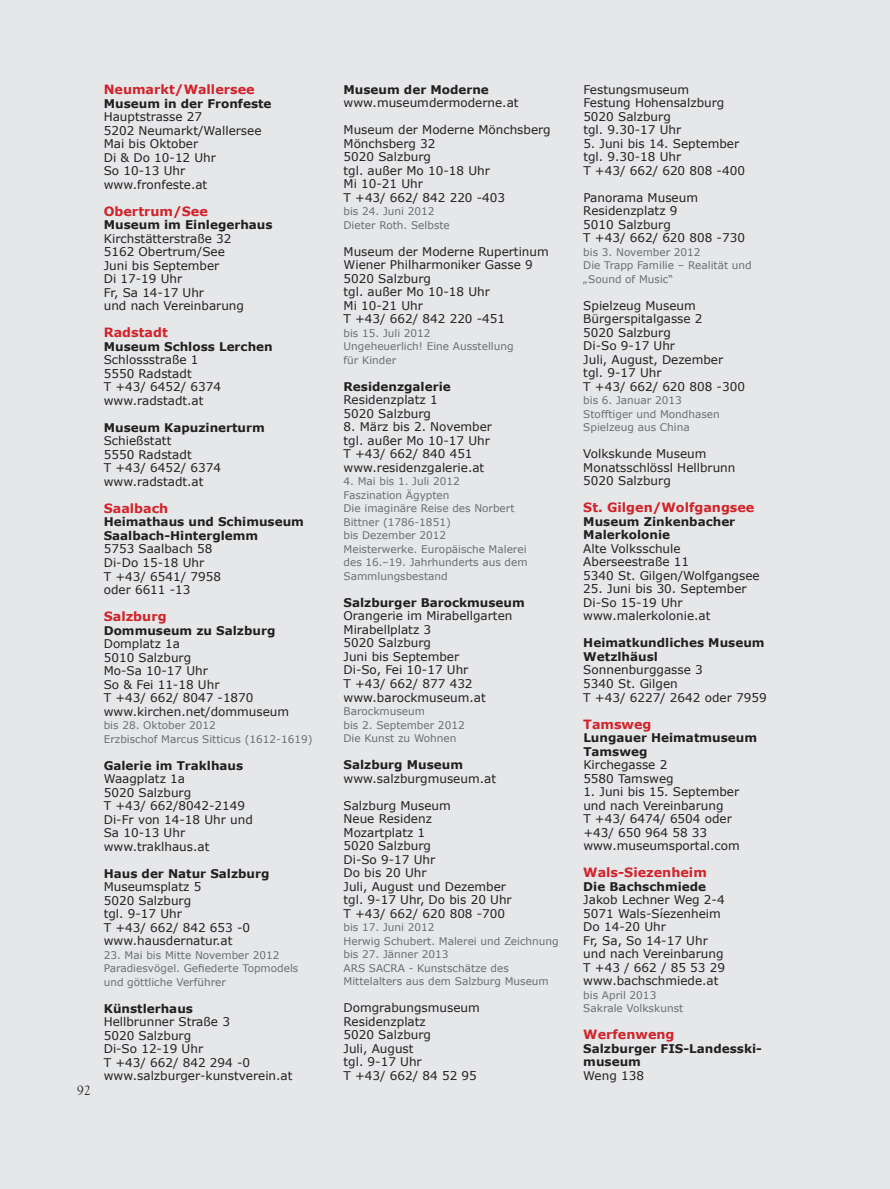
<style>
.page{position:relative;width:890px;height:1189px;background:#fff}
.page>*{position:absolute;margin:0;border:0;box-sizing:border-box;transform-origin:0 0}
.t1{font:13.5px "Goudy";color:#231f20}
.t2{font:700 12.75px "Verdana";color:#d1232a}
.t3{font:12px/13.5px "Verdana";color:#231f20}
.t4{font:700 12px/13.5px "Verdana";color:#231f20}
.t5{font:10.5px/13.5px "Verdana";color:#6c6d70}
</style>
<div class="page">
<div style="left:0;top:0;width:889px;height:1188px;background:#e6e7e9"></div>
<p class="t1" style="left:77px;top:1081px;width:15px">92</p>
<p class="t2" style="left:104px;top:81px;width:152px">Neumarkt/Wallersee</p>
<p class="t4" style="left:104px;top:96px;width:169px">Museum in der Fronfeste</p>
<p class="t3" style="left:104px;top:110px;width:159px">Hauptstrasse 27<br>5202 Neumarkt/Wallersee<br>Mai bis Oktober<br>Di &amp; Do 10-12 Uhr<br>So 10-13 Uhr www.fronfeste.at</p>
<p class="t2" style="left:104px;top:203px;width:106px">Obertrum/See</p>
<p class="t4" style="left:104px;top:218px;width:170px">Museum im Einlegerhaus</p>
<p class="t3" style="left:104px;top:231px;width:142px">Kirchstätterstraße 32<br>5162 Obertrum/See<br>Juni bis September<br>Di 17-19 Uhr<br>Fr, Sa 14-17 Uhr<br>und nach Vereinbarung</p>
<p class="t2" style="left:104px;top:324px;width:66px">Radstadt</p>
<p class="t4" style="left:104px;top:339px;width:170px">Museum Schloss Lerchen</p>
<p class="t3" style="left:104px;top:353px;width:119px">Schlossstraße 1<br>5550 Radstadt<br>T +43/ 6452/ 6374 www.radstadt.at</p>
<p class="t4" style="left:104px;top:420px;width:162px">Museum Kapuzinerturm</p>
<p class="t3" style="left:104px;top:434px;width:119px">Schießstatt<br>5550 Radstadt<br>T +43/ 6452/ 6374 www.radstadt.at</p>
<p class="t2" style="left:104px;top:500px;width:66px">Saalbach</p>
<p class="t4" style="left:104px;top:515px;width:201px">Heimathaus und Schimuseum<br>Saalbach-Hinterglemm</p>
<p class="t3" style="left:104px;top:542px;width:119px">5753 Saalbach 58<br>Di-Do 15-18 Uhr<br>T +43/ 6541/ 7958 oder 6611 -13</p>
<p class="t2" style="left:104px;top:608px;width:64px">Salzburg</p>
<p class="t4" style="left:104px;top:623px;width:173px">Dommuseum zu Salzburg</p>
<p class="t3" style="left:104px;top:636px;width:187px">Domplatz 1a<br>5010 Salzburg<br>Mo-Sa 10-17 Uhr<br>So &amp; Fei 11-18 Uhr<br>T +43/ 662/ 8047 -1870 www.kirchen.net/dommuseum</p>
<p class="t5" style="left:104px;top:718px;width:210px">bis 28. Oktober 2012<br>Erzbischof Marcus Sitticus (1612-1619)</p>
<p class="t4" style="left:104px;top:758px;width:141px">Galerie im Traklhaus</p>
<p class="t3" style="left:104px;top:771px;width:150px">Waagplatz 1a<br>5020 Salzburg<br>T +43/ 662/8042-2149<br>Di-Fr von 14-18 Uhr und<br>Sa 10-13 Uhr www.traklhaus.at</p>
<p class="t4" style="left:104px;top:866px;width:167px">Haus der Natur Salzburg</p>
<p class="t3" style="left:104px;top:879px;width:148px">Museumsplatz 5<br>5020 Salzburg<br>tgl. 9-17 Uhr<br>T +43/ 662/ 842 653 -0 www.hausdernatur.at</p>
<p class="t5" style="left:104px;top:947px;width:196px">23. Mai bis Mitte November 2012<br>Paradiesvögel. Gefiederte Topmodels und göttliche Verführer</p>
<p class="t4" style="left:104px;top:1001px;width:91px">Künstlerhaus</p>
<p class="t3" style="left:104px;top:1014px;width:190px">Hellbrunner Straße 3<br>5020 Salzburg<br>Di-So 12-19 Uhr<br>T +43/ 662/ 842 294 -0 www.salzburger-kunstverein.at</p>
<p class="t4" style="left:343px;top:82px;width:147px">Museum der Moderne</p>
<p class="t3" style="left:343px;top:95px;width:176px">www.museumdermoderne.at</p>
<p class="t3" style="left:343px;top:122px;width:209px">Museum der Moderne Mönchsberg<br>Mönchsberg 32<br>5020 Salzburg<br>tgl. außer Mo 10-18 Uhr<br>Mi 10-21 Uhr<br>T +43/ 662/ 842 220 -403</p>
<p class="t5" style="left:343px;top:204px;width:108px">bis 24. Juni 2012<br>Dieter Roth. Selbste</p>
<p class="t3" style="left:343px;top:244px;width:207px">Museum der Moderne Rupertinum<br>Wiener Philharmoniker Gasse 9<br>5020 Salzburg<br>tgl. außer Mo 10-18 Uhr<br>Mi 10-21 Uhr<br>T +43/ 662/ 842 220 -451</p>
<p class="t5" style="left:343px;top:326px;width:171px">bis 15. Juli 2012<br>Ungeheuerlich! Eine Ausstellung für Kinder</p>
<p class="t4" style="left:343px;top:379px;width:109px">Residenzgalerie</p>
<p class="t3" style="left:343px;top:392px;width:96px">Residenzplatz 1<br>5020 Salzburg</p>
<p class="t3" style="left:343px;top:419px;width:150px">8. März bis 2. November tgl. außer Mo 10-17 Uhr<br>T +43/ 662/ 840 451 www.residenzgalerie.at</p>
<p class="t5" style="left:343px;top:474px;width:185px">4. Mai bis 1. Juli 2012<br>Faszination Ägypten<br>Die imaginäre Reise des Norbert<br>Bittner (1786-1851)<br>bis Dezember 2012<br>Meisterwerke. Europäische Malerei des 16.–19. Jahrhunderts aus dem<br>Sammlungsbestand</p>
<p class="t4" style="left:343px;top:595px;width:183px">Salzburger Barockmuseum</p>
<p class="t3" style="left:343px;top:608px;width:170px">Orangerie im Mirabellgarten<br>Mirabellplatz 3<br>5020 Salzburg<br>Juni bis September<br>Di-So, Fei 10-17 Uhr<br>T +43/ 662/ 877 432 www.barockmuseum.at</p>
<p class="t5" style="left:343px;top:704px;width:123px">Barockmuseum<br>bis 2. September 2012<br>Die Kunst zu Wohnen</p>
<p class="t4" style="left:343px;top:757px;width:121px">Salzburg Museum</p>
<p class="t3" style="left:343px;top:770px;width:154px">www.salzburgmuseum.at</p>
<p class="t3" style="left:343px;top:797px;width:170px">Salzburg Museum<br>Neue Residenz<br>Mozartplatz 1<br>5020 Salzburg<br>Di-So 9-17 Uhr<br>Do bis 20 Uhr<br>Juli, August und Dezember tgl. 9-17 Uhr, Do bis 20 Uhr<br>T +43/ 662/ 620 808 -700</p>
<p class="t5" style="left:343px;top:920px;width:216px">bis 17. Juni 2012<br>Herwig Schubert. Malerei und Zeichnung bis 27. Jänner 2013<br>ARS SACRA - Kunstschätze des<br>Mittelalters aus dem Salzburg Museum</p>
<p class="t3" style="left:343px;top:1000px;width:138px">Domgrabungsmuseum<br>Residenzplatz<br>5020 Salzburg<br>Juli, August<br>tgl. 9-17 Uhr<br>T +43/ 662/ 84 52 95</p>
<p class="t3" style="left:583px;top:82px;width:142px">Festungsmuseum<br>Festung Hohensalzburg<br>5020 Salzburg<br>tgl. 9.30-17 Uhr</p>
<p class="t3" style="left:583px;top:136px;width:163px">5. Juni bis 14. September tgl. 9.30-18 Uhr<br>T +43/ 662/ 620 808 -400</p>
<p class="t3" style="left:583px;top:190px;width:163px">Panorama Museum<br>Residenzplatz 9<br>5010 Salzburg<br>T +43/ 662/ 620 808 -730</p>
<p class="t5" style="left:583px;top:245px;width:170px">bis 3. November 2012<br>Die Trapp Familie – Realität und „Sound of Music“</p>
<p class="t3" style="left:583px;top:298px;width:163px">Spielzeug Museum<br>Bürgerspitalgasse 2<br>5020 Salzburg<br>Di-So 9-17 Uhr<br>Juli, August, Dezember tgl. 9-17 Uhr<br>T +43/ 662/ 620 808 -300</p>
<p class="t5" style="left:583px;top:393px;width:138px">bis 6. Januar 2013<br>Stofftiger und Mondhasen<br>Spielzeug aus China</p>
<p class="t3" style="left:583px;top:446px;width:154px">Volkskunde Museum<br>Monatsschlössl Hellbrunn<br>5020 Salzburg</p>
<p class="t2" style="left:583px;top:499px;width:172px">St. Gilgen/Wolfgangsee</p>
<p class="t4" style="left:583px;top:514px;width:153px">Museum Zinkenbacher<br>Malerkolonie</p>
<p class="t3" style="left:583px;top:541px;width:178px">Alte Volksschule<br>Aberseestraße 11<br>5340 St. Gilgen/Wolfgangsee</p>
<p class="t3" style="left:583px;top:581px;width:165px">25. Juni bis 30. September<br>Di-So 15-19 Uhr www.malerkolonie.at</p>
<p class="t4" style="left:583px;top:636px;width:183px">Heimatkundliches Museum<br>Wetzlhäusl</p>
<p class="t3" style="left:583px;top:662px;width:185px">Sonnenburggasse 3<br>5340 St. Gilgen<br>T +43/ 6227/ 2642 oder 7959</p>
<p class="t2" style="left:583px;top:715px;width:70px">Tamsweg</p>
<p class="t4" style="left:583px;top:730px;width:175px">Lungauer Heimatmuseum<br>Tamsweg</p>
<p class="t3" style="left:583px;top:757px;width:92px">Kirchegasse 2<br>5580 Tamsweg</p>
<p class="t3" style="left:583px;top:784px;width:158px">1. Juni bis 15. September und nach Vereinbarung<br>T +43/ 6474/ 6504 oder +43/ 650 964 58 33 www.museumsportal.com</p>
<p class="t2" style="left:583px;top:864px;width:125px">Wals-Siezenheim</p>
<p class="t4" style="left:583px;top:879px;width:124px">Die Bachschmiede</p>
<p class="t3" style="left:583px;top:892px;width:143px">Jakob Lechner Weg 2-4<br>5071 Wals-Síezenheim<br>Do 14-20 Uhr<br>Fr, Sa, So 14-17 Uhr und nach Vereinbarung<br>T +43 / 662 / 85 53 29 www.bachschmiede.at</p>
<p class="t5" style="left:583px;top:987px;width:101px">bis April 2013<br>Sakrale Volkskunst</p>
<p class="t2" style="left:583px;top:1026px;width:93px">Werfenweng</p>
<p class="t4" style="left:583px;top:1041px;width:180px">Salzburger FIS-Landesski&shy;museum</p>
<p class="t3" style="left:583px;top:1067px;width:62px">Weng 138</p>
</div>
